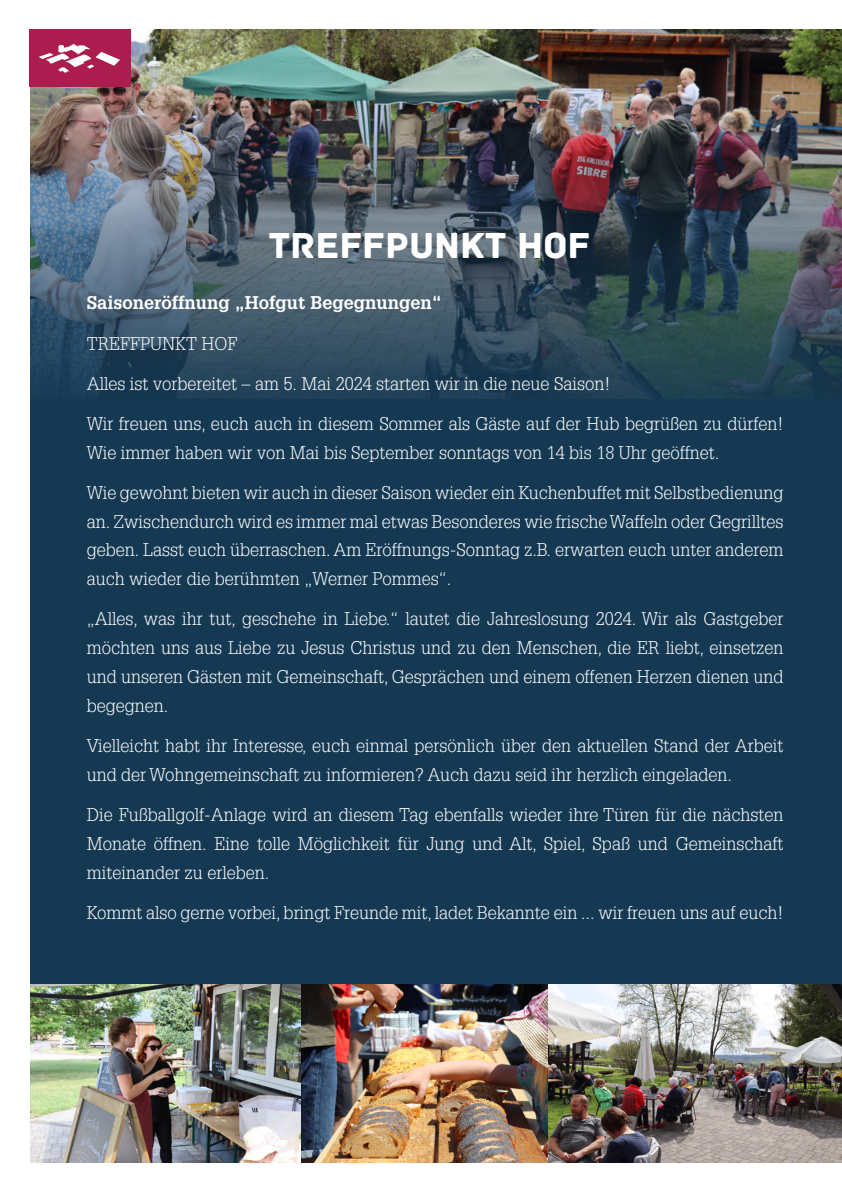
<style>
.page{position:relative;width:842px;height:1191px;background:#fff}
.page>*{position:absolute;margin:0;border:0;box-sizing:border-box;transform-origin:0 0}
.Überschrift_1{font:38px "Archive";color:#fff}
.t1{font:300 18px/28.8px "Glypha";color:#fff;text-align:justify}
.t2{font:700 18px "Glypha";color:#fff}
</style>
<div class="page">
<div style="left:30px;top:30px;width:812px;height:1132px;background:#153953"></div>
<img style="left:30px;top:30px;width:812px;height:368px">
<img style="left:30px;top:984px;width:812px;height:178px">
<div style="left:29px;top:30px;width:101px;height:57px;background:#ac1d4f"></div>
<svg style="left:39px;top:44px;width:81px;height:29px"></svg>
<p class="Überschrift_1" style="left:268px;top:223px;width:323px">TREFFPUNKT HOF</p>
<p class="t2" style="left:87px;top:292px;width:357px">Saisoneröffnung „Hofgut Begegnungen“</p>
<p class="t1" style="left:87px;top:329px;width:152px">TREFFPUNKT HOF</p>
<p class="t1" style="left:87px;top:369px;width:525px">Alles ist vorbereitet – am 5. Mai 2024 starten wir in die neue Saison!</p>
<p class="t1" style="left:87px;top:409px;width:698px">Wir freuen uns, euch auch in diesem Sommer als Gäste auf der Hub begrüßen zu dürfen!<br>Wie immer haben wir von Mai bis September sonntags von 14 bis 18 Uhr geöffnet.</p>
<p class="t1" style="left:87px;top:478px;width:698px">Wie gewohnt bieten wir auch in dieser Saison wieder ein Kuchenbuffet mit Selbstbedienung an. Zwischendurch wird es immer mal etwas Besonderes wie frische Waffeln oder Gegrilltes geben. Lasst euch überraschen. Am Eröffnungs-Sonntag z.B. erwarten euch unter anderem auch wieder die berühmten „Werner Pommes“.</p>
<p class="t1" style="left:87px;top:605px;width:698px">„Alles, was ihr tut, geschehe in Liebe.“ lautet die Jahreslosung 2024. Wir als Gastgeber möchten uns aus Liebe zu Jesus Christus und zu den Menschen, die ER liebt, einsetzen und unseren Gästen mit Gemeinschaft, Gesprächen und einem offenen Herzen dienen und begegnen.</p>
<p class="t1" style="left:87px;top:731px;width:698px">Vielleicht habt ihr Interesse, euch einmal persönlich über den aktuellen Stand der Arbeit und der Wohngemeinschaft zu informieren? Auch dazu seid ihr herzlich eingeladen.</p>
<p class="t1" style="left:87px;top:800px;width:698px">Die Fußballgolf-Anlage wird an diesem Tag ebenfalls wieder ihre Türen für die nächsten Monate öffnen. Eine tolle Möglichkeit für Jung und Alt, Spiel, Spaß und Gemeinschaft miteinander zu erleben.</p>
<p class="t1" style="left:87px;top:898px;width:698px">Kommt also gerne vorbei, bringt Freunde mit, ladet Bekannte ein ... wir freuen uns auf euch!</p>
</div>
